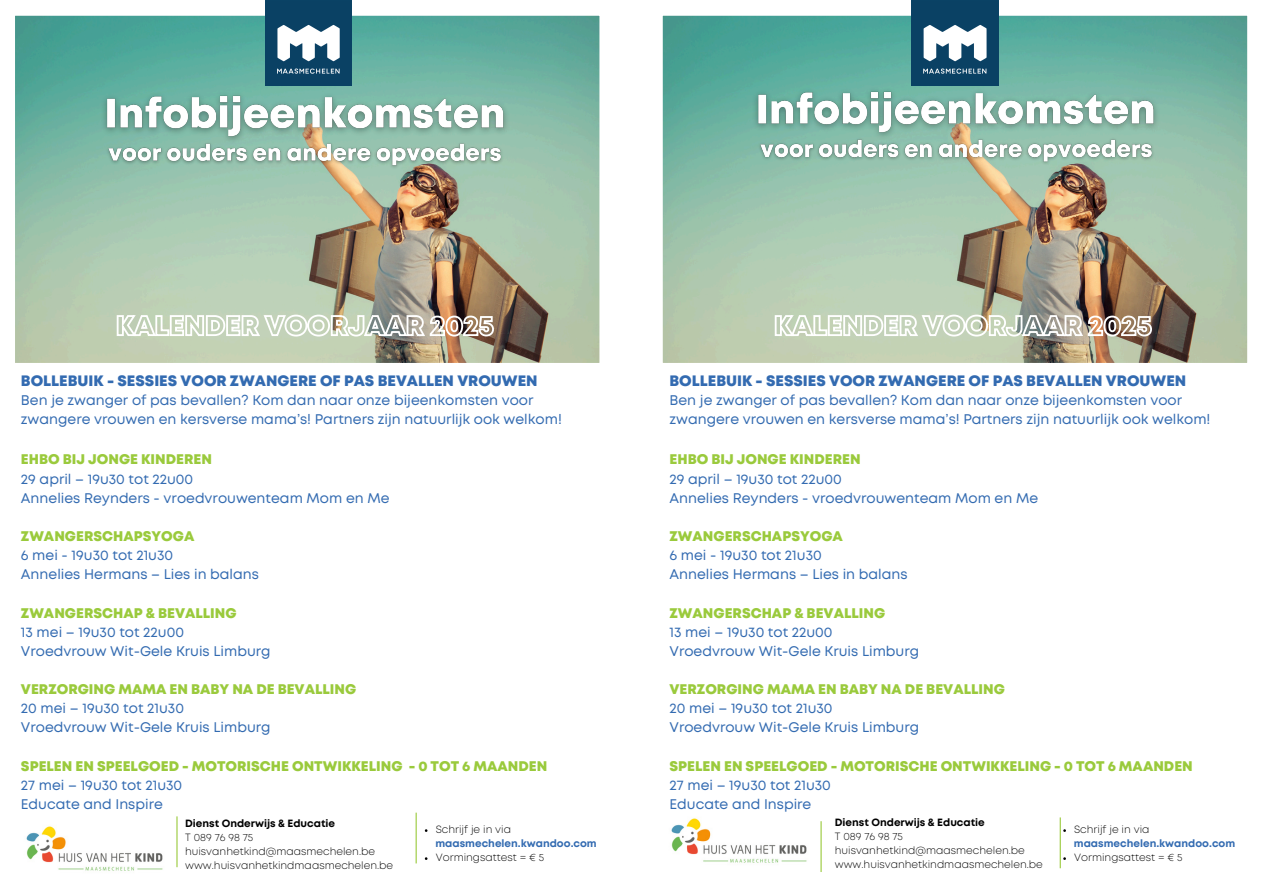
<style>
.page{position:relative;width:1263px;height:894px;background:#fff}
.page>*{position:absolute;margin:0;border:0;box-sizing:border-box;transform-origin:0 0}
.t1{font:800 15px "Mont";color:#336bb1}
.t2{font:13.95px/19.2px "Mont";color:#336bb1}
.t3{font:800 13.95px "Mont";color:#9aca3c}
.t4{font:300 10.5px "Mont";color:#000}
.t5{font:700 10.5px "Mont";color:#000}
.t6{font:700 10.5px "Mont";color:#336bb1}
</style>
<div class="page">
<svg style="left:15px;top:15px;width:585px;height:348px;background:#92b49e"></svg>
<img style="left:26px;top:826px;width:137px;height:45px">
<hr style="left:176px;top:816px;width:2px;height:50px;background:#9aca3c">
<hr style="left:416px;top:812px;width:1px;height:51px;background:#9aca3c">
<img style="left:671px;top:818px;width:136px;height:45px">
<hr style="left:820px;top:821px;width:2px;height:50px;background:#9aca3c">
<hr style="left:1060px;top:817px;width:1px;height:51px;background:#9aca3c">
<svg style="left:662px;top:0;width:586px;height:363px;background:#99b9a4"></svg>
<img style="left:265px;top:0;width:87px;height:86px">
<img style="left:912px;top:0;width:86px;height:82px">
<img style="left:97px;top:86px;width:417px;height:63px">
<img style="left:103px;top:137px;width:406px;height:35px">
<svg style="left:116px;top:313px;width:379px;height:25px"></svg>
<img style="left:747px;top:82px;width:418px;height:63px">
<img style="left:755px;top:134px;width:406px;height:34px">
<svg style="left:774px;top:313px;width:379px;height:25px"></svg>
<p class="t1" style="left:21px;top:374px;width:518px">BOLLEBUIK - SESSIES VOOR ZWANGERE OF PAS BEVALLEN VROUWEN</p>
<p class="t2" style="left:21px;top:391px;width:542px">Ben je zwanger of pas bevallen? Kom dan naar onze bijeenkomsten voor zwangere vrouwen en kersverse mama’s! Partners zijn natuurlijk ook welkom!</p>
<p class="t3" style="left:21px;top:454px;width:193px">EHBO BIJ JONGE KINDEREN</p>
<p class="t2" style="left:21px;top:470px;width:370px">29 april – 19u30 tot 22u00<br>Annelies Reynders - vroedvrouwenteam Mom en Me</p>
<p class="t3" style="left:21px;top:530px;width:175px">ZWANGERSCHAPSYOGA</p>
<p class="t2" style="left:21px;top:546px;width:240px">6 mei - 19u30 tot 21u30<br>Annelies Hermans – Lies in balans</p>
<p class="t3" style="left:21px;top:607px;width:217px">ZWANGERSCHAP &amp; BEVALLING</p>
<p class="t2" style="left:21px;top:623px;width:251px">13 mei – 19u30 tot 22u00<br>Vroedvrouw Wit-Gele Kruis Limburg</p>
<p class="t3" style="left:21px;top:683px;width:337px">VERZORGING MAMA EN BABY NA DE BEVALLING</p>
<p class="t2" style="left:21px;top:699px;width:251px">20 mei – 19u30 tot 21u30<br>Vroedvrouw Wit-Gele Kruis Limburg</p>
<p class="t3" style="left:21px;top:760px;width:528px">SPELEN EN SPEELGOED - MOTORISCHE ONTWIKKELING - 0 TOT 6 MAANDEN</p>
<p class="t2" style="left:21px;top:776px;width:163px">27 mei – 19u30 tot 21u30<br>Educate and Inspire</p>
<p class="t5" style="left:185px;top:819px;width:152px">Dienst Onderwijs &amp; Educatie</p>
<h2 class="t4" style="left:185px;top:833px;width:70px">T 089 76 98 75</h2>
<p class="t4" style="left:185px;top:847px;width:191px">huisvanhetkind@maasmechelen.be</p>
<p class="t4" style="left:185px;top:861px;width:210px">www.huisvanhetkindmaasmechelen.be</p>
<p class="t4" style="left:436px;top:824px;width:77px">Schrijf je in via</p>
<p class="t6" style="left:435px;top:838px;width:163px">maasmechelen.kwandoo.com</p>
<p class="t4" style="left:436px;top:852px;width:110px">Vormingsattest = € 5</p>
<p class="t1" style="left:669px;top:374px;width:518px">BOLLEBUIK - SESSIES VOOR ZWANGERE OF PAS BEVALLEN VROUWEN</p>
<p class="t2" style="left:669px;top:391px;width:542px">Ben je zwanger of pas bevallen? Kom dan naar onze bijeenkomsten voor zwangere vrouwen en kersverse mama’s! Partners zijn natuurlijk ook welkom!</p>
<p class="t3" style="left:669px;top:454px;width:193px">EHBO BIJ JONGE KINDEREN</p>
<p class="t2" style="left:669px;top:470px;width:370px">29 april – 19u30 tot 22u00<br>Annelies Reynders - vroedvrouwenteam Mom en Me</p>
<p class="t3" style="left:669px;top:530px;width:175px">ZWANGERSCHAPSYOGA</p>
<p class="t2" style="left:669px;top:546px;width:240px">6 mei - 19u30 tot 21u30<br>Annelies Hermans – Lies in balans</p>
<p class="t3" style="left:669px;top:607px;width:217px">ZWANGERSCHAP &amp; BEVALLING</p>
<p class="t2" style="left:669px;top:623px;width:251px">13 mei – 19u30 tot 22u00<br>Vroedvrouw Wit-Gele Kruis Limburg</p>
<p class="t3" style="left:669px;top:683px;width:337px">VERZORGING MAMA EN BABY NA DE BEVALLING</p>
<p class="t2" style="left:669px;top:699px;width:251px">20 mei – 19u30 tot 21u30<br>Vroedvrouw Wit-Gele Kruis Limburg</p>
<p class="t3" style="left:669px;top:760px;width:525px">SPELEN EN SPEELGOED - MOTORISCHE ONTWIKKELING - 0 TOT 6 MAANDEN</p>
<p class="t2" style="left:669px;top:776px;width:163px">27 mei – 19u30 tot 21u30<br>Educate and Inspire</p>
<p class="t5" style="left:835px;top:817px;width:152px">Dienst Onderwijs &amp; Educatie</p>
<p class="t4" style="left:835px;top:831px;width:70px">T 089 76 98 75</p>
<p class="t4" style="left:835px;top:845px;width:191px">huisvanhetkind@maasmechelen.be</p>
<p class="t4" style="left:835px;top:859px;width:210px">www.huisvanhetkindmaasmechelen.be</p>
<p class="t4" style="left:1074px;top:824px;width:77px">Schrijf je in via</p>
<p class="t6" style="left:1074px;top:838px;width:163px">maasmechelen.kwandoo.com</p>
<p class="t4" style="left:1074px;top:852px;width:110px">Vormingsattest = € 5</p>
</div>
